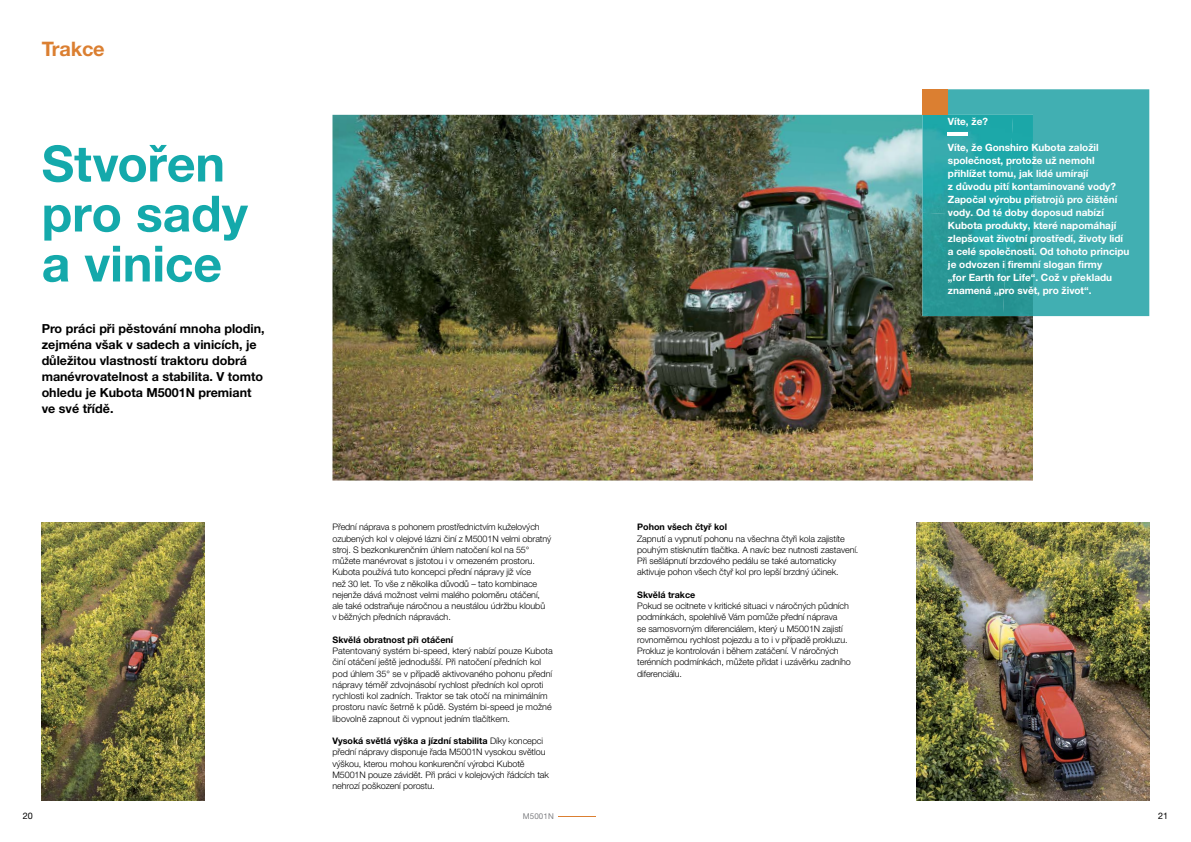
<style>
.page{position:relative;width:1191px;height:842px;background:#fff}
.page>*{position:absolute;margin:0;border:0;box-sizing:border-box;transform-origin:0 0}
.t1{font:700 50px/50px "Helvetica Neue LT Pro";letter-spacing:-.005em;color:#14a9ab}
.t2{font:700 20px "Helvetica Neue LT Pro";letter-spacing:-.01em;color:#db7f31}
.t3{font:700 12.5px/16px "Helvetica Neue LT Pro";color:#000}
.t4{font:700 10px/13px "Helvetica Neue LT Pro";color:#fff}
.t5{font:300 9px/11.2px "Helvetica Neue LT Pro";letter-spacing:-.01em;color:#000}
.t6{font:9px "Helvetica Neue LT Pro";color:#000}
.t7{font:8px "Helvetica Neue LT Pro";letter-spacing:.01em;color:#808184}
.s1{font-weight:700}
</style>
<div class="page">
<hr style="left:557px;top:816px;width:38px;height:1px;background:#db7f31">
<img style="left:332px;top:115px;width:701px;height:365px">
<img style="left:916px;top:522px;width:233px;height:278px">
<div style="left:948px;top:89px;width:201px;height:227px;background:#41afb2"></div>
<img style="left:922px;top:115px;width:80px;height:98px">
<img style="left:1002px;top:115px;width:31px;height:201px">
<img style="left:922px;top:213px;width:86px;height:103px">
<hr style="left:948px;top:133px;width:20px;height:3px;background:#fff">
<div style="left:922px;top:89px;width:26px;height:26px;background:#db7f31"></div>
<img style="left:42px;top:522px;width:163px;height:278px">
<p class="t2" style="left:42px;top:36px;width:65px">Trakce</p>
<p class="t1" style="left:42px;top:137px;width:208px">Stvořen pro sady a vinice</p>
<p class="t3" style="left:42px;top:320px;width:224px">Pro práci při pěstování mnoha plodin, zejména však v sadech a vinicích, je důležitou vlastností traktoru dobrá manévrovatelnost a stabilita. V tomto ohledu je Kubota M5001N premiant ve své třídě.</p>
<p class="t5" style="left:332px;top:521px;width:220px">Přední náprava s pohonem prostřednictvím kuželových ozubených kol v olejové lázni činí z M5001N velmi obratný stroj. S bezkonkurenčním úhlem natočení kol na 55° můžete manévrovat s jistotou i v omezeném prostoru.<br>Kubota používá tuto koncepci přední nápravy již více<br>než 30 let. To vše z několika důvodů – tato kombinace nejenže dává možnost velmi malého poloměru otáčení, ale také odstraňuje náročnou a neustálou údržbu kloubů v běžných předních nápravách.</p>
<p class="t5" style="left:332px;top:634px;width:222px"><span class="s1">Skvělá obratnost při otáčení<br></span>Patentovaný systém bi-speed, který nabízí pouze Kubota činí otáčení ještě jednodušší. Při natočení předních kol pod úhlem 35° se v případě aktivovaného pohonu přední nápravy téměř zdvojnásobí rychlost předních kol oproti rychlosti kol zadních. Traktor se tak otočí na minimálním prostoru navíc šetrně k půdě. Systém bi-speed je možné libovolně zapnout či vypnout jedním tlačítkem.</p>
<p class="t5" style="left:332px;top:735px;width:218px"><span class="s1">Vysoká světlá výška a jízdní stabilita</span> Díky koncepci přední nápravy disponuje řada M5001N vysokou světlou výškou, kterou mohou konkurenční výrobci Kubotě M5001N pouze závidět. Při práci v kolejových řádcích tak nehrozí poškození porostu.</p>
<p class="t5" style="left:637px;top:521px;width:223px"><span class="s1">Pohon všech čtyř kol<br></span>Zapnutí a vypnutí pohonu na všechna čtyři kola zajistíte pouhým stisknutím tlačítka. A navíc bez nutnosti zastavení.<br>Při sešlápnutí brzdového pedálu se také automaticky aktivuje pohon všech čtyř kol pro lepší brzdný účinek.</p>
<p class="t5" style="left:637px;top:589px;width:215px"><span class="s1">Skvělá trakce<br></span>Pokud se ocitnete v kritické situaci v náročných půdních podmínkách, spolehlivě Vám pomůže přední náprava<br>se samosvorným diferenciálem, který u M5001N zajistí rovnoměrnou rychlost pojezdu a to i v případě prokluzu.<br>Prokluz je kontrolován i během zatáčení. V náročných terénních podmínkách, můžete přidat i uzávěrku zadního diferenciálu.</p>
<p class="t4" style="left:948px;top:114px;width:42px">Víte, že?</p>
<p class="t4" style="left:948px;top:140px;width:183px">Víte, že Gonshiro Kubota založil společnost, protože už nemohl přihlížet tomu, jak lidé umírají<br>z důvodu pití kontaminované vody?<br>Započal výrobu přístrojů pro čištění vody. Od té doby doposud nabízí Kubota produkty, které napomáhají zlepšovat životní prostředí, životy lidí a celé společnosti. Od tohoto principu je odvozen i firemní slogan firmy<br>„for Earth for Life“. Což v překladu znamená „pro svět, pro život“.</p>
<p class="t6" style="left:23px;top:810px;width:12px">20</p>
<p class="t7" style="left:523px;top:811px;width:32px">M5001N</p>
<p class="t6" style="left:1158px;top:810px;width:12px">21</p>
</div>
